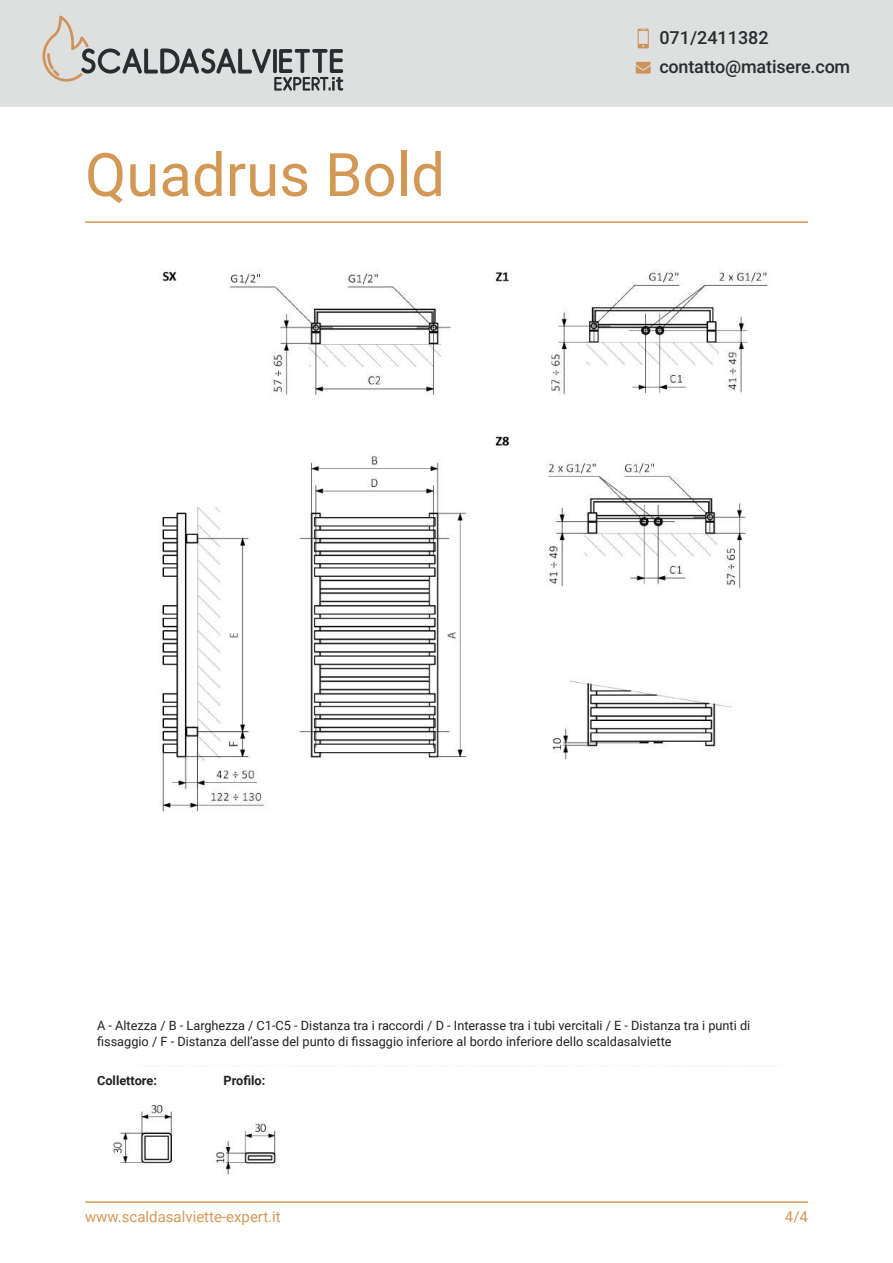
<style>
.page{position:relative;width:893px;height:1263px;background:#fff}
.page>*{position:absolute;margin:0;border:0;box-sizing:border-box;transform-origin:0 0}
.t1{font:60px "Roboto";color:#d49855}
.t2{font:500 18px/29.2px "Roboto";letter-spacing:-.01em;color:#292d2f}
.t3{font:15px "Roboto";color:#d49855}
.t4{font:12.75px/15.3px "Roboto";color:#231f20}
.t5{font:700 12.75px "Roboto";color:#231f20}
</style>
<div class="page">
<div style="left:0;top:0;width:892px;height:106px;background:#dedfdf"></div>
<svg style="left:42px;top:16px;width:301px;height:75px"></svg>
<svg style="left:638px;top:29px;width:11px;height:19px"></svg>
<svg style="left:636px;top:62px;width:15px;height:12px"></svg>
<hr style="left:85px;top:221px;width:723px;height:2px;background:#d49855">
<hr style="left:85px;top:1201px;width:723px;height:2px;background:#d49855">
<img style="left:113px;top:269px;width:655px;height:906px">
<div style="left:97px;top:1001px;width:692px;height:64px;background:#fff"></div>
<div style="left:97px;top:1067px;width:692px;height:26px;background:#fff"></div>
<h1 class="t1" style="left:85px;top:133px;width:362px">Quadrus Bold</h1>
<h2 class="t2" style="left:659px;top:22px;width:192px">071/2411382 contatto@matisere.com</h2>
<p class="t4" style="left:97px;top:1018px;width:655px">A - Altezza / B - Larghezza / C1-C5 - Distanza tra i raccordi / D - Interasse tra i tubi vercitali / E - Distanza tra i punti di fissaggio / F - Distanza dell’asse del punto di fissaggio inferiore al bordo inferiore dello scaldasalviette</p>
<p class="t5" style="left:97px;top:1071px;width:61px">Collettore:</p>
<p class="t5" style="left:224px;top:1071px;width:43px">Profilo:</p>
<p class="t3" style="left:85px;top:1206px;width:197px">www.scaldasalviette-expert.it</p>
<p class="t3" style="left:785px;top:1206px;width:25px">4/4</p>
</div>
